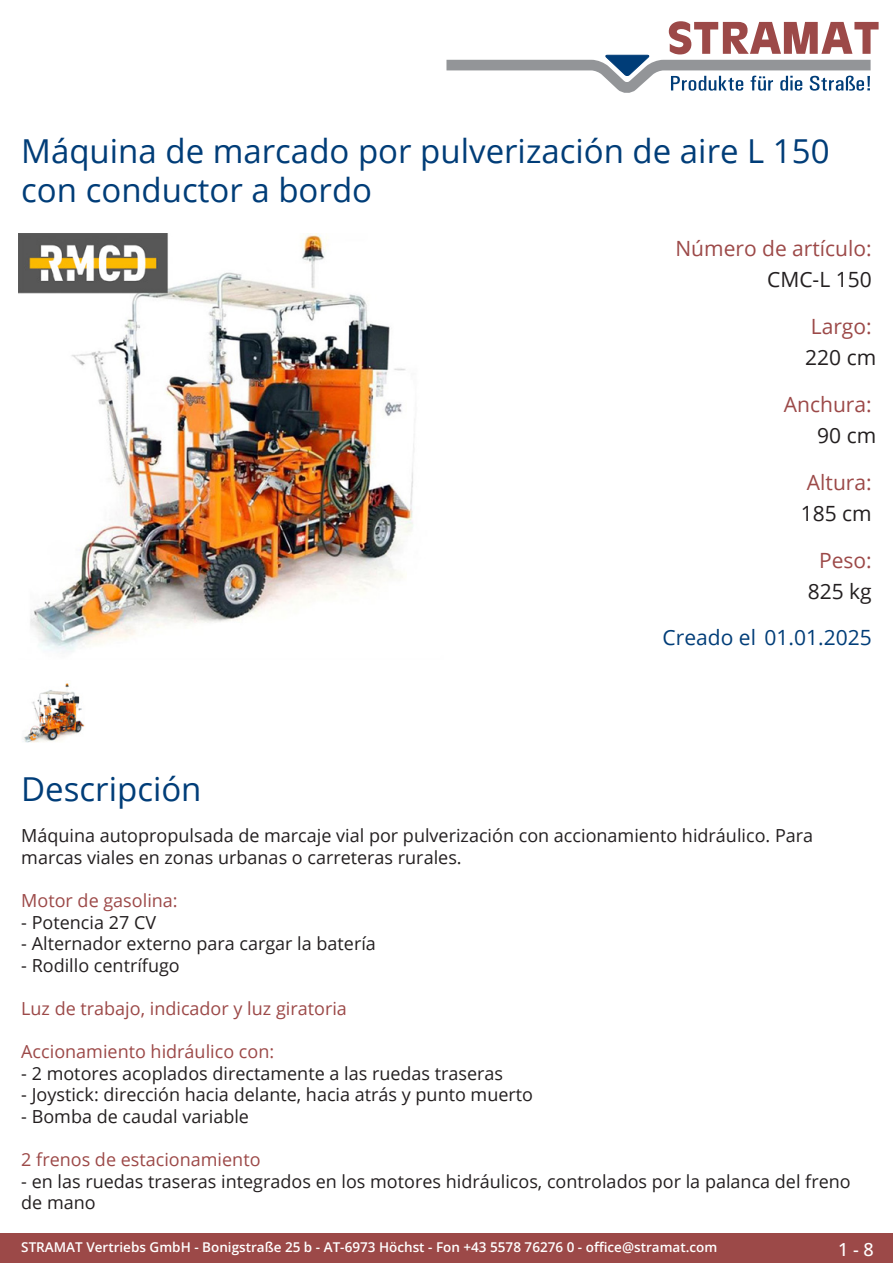
<style>
.page{position:relative;width:893px;height:1263px;background:#fff}
.page>*{position:absolute;margin:0;border:0;box-sizing:border-box;transform-origin:0 0}
.Produkttitel{font:33px/39.6px "Open Sans";color:#003d78}
.TechDaten_Überschrif{font:21px "Open Sans";color:#9c4948}
.TechDaten_Inhalt{font:21px "Open Sans";color:#231f20}
.Erstellungsdatum{font:21px "Open Sans";color:#003d78}
.Beschreibung_Text{font:18px/21.6px "Open Sans";color:#231f20}
.Beschreibung_Text-2{font:18px "Open Sans";color:#9c4948}
.t1{font:500 18px "Open Sans";color:#fff}
.t2{font:600 13.5px "Open Sans";color:#fff}
</style>
<div class="page">
<div style="left:0;top:1233px;width:893px;height:30px;background:#9c4948"></div>
<svg style="left:446px;top:21px;width:433px;height:72px"></svg>
<img style="left:18px;top:234px;width:397px;height:418px">
<img style="left:22px;top:683px;width:63px;height:60px">
<p class="Produkttitel" style="left:21px;top:130px;width:810px">Máquina de marcado por pulverización de aire L 150 con conductor a bordo</p>
<p class="TechDaten_Überschrif" style="left:675px;top:234px;width:198px">Número de artículo:</p>
<p class="TechDaten_Inhalt" style="left:767px;top:265px;width:106px">CMC-L 150</p>
<p class="TechDaten_Überschrif" style="left:811px;top:312px;width:62px">Largo:</p>
<p class="TechDaten_Inhalt" style="left:805px;top:343px;width:73px">220 cm</p>
<p class="TechDaten_Überschrif" style="left:784px;top:390px;width:89px">Anchura:</p>
<p class="TechDaten_Inhalt" style="left:817px;top:421px;width:61px">90 cm</p>
<p class="TechDaten_Überschrif" style="left:807px;top:468px;width:66px">Altura:</p>
<p class="TechDaten_Inhalt" style="left:801px;top:499px;width:73px">185 cm</p>
<p class="TechDaten_Überschrif" style="left:819px;top:546px;width:54px">Peso:</p>
<p class="TechDaten_Inhalt" style="left:808px;top:577px;width:66px">825 kg</p>
<p class="Erstellungsdatum" style="left:663px;top:623px;width:211px">Creado el 01.01.2025</p>
<p class="Produkttitel" style="left:21px;top:768px;width:182px">Descripción</p>
<p class="Beschreibung_Text" style="left:21px;top:824px;width:793px">Máquina autopropulsada de marcaje vial por pulverización con accionamiento hidráulico. Para marcas viales en zonas urbanas o carreteras rurales.</p>
<p class="Beschreibung_Text-2" style="left:21px;top:888px;width:158px">Motor de gasolina:</p>
<p class="Beschreibung_Text" style="left:21px;top:911px;width:136px">- Potencia 27 CV</p>
<p class="Beschreibung_Text" style="left:21px;top:932px;width:356px">- Alternador externo para cargar la batería</p>
<p class="Beschreibung_Text" style="left:21px;top:954px;width:160px">- Rodillo centrífugo</p>
<p class="Beschreibung_Text-2" style="left:21px;top:996px;width:327px">Luz de trabajo, indicador y luz giratoria</p>
<p class="Beschreibung_Text-2" style="left:21px;top:1039px;width:254px">Accionamiento hidráulico con:</p>
<p class="Beschreibung_Text" style="left:21px;top:1062px;width:483px">- 2 motores acoplados directamente a las ruedas traseras</p>
<p class="Beschreibung_Text" style="left:21px;top:1083px;width:513px">- Joystick: dirección hacia delante, hacia atrás y punto muerto</p>
<p class="Beschreibung_Text" style="left:21px;top:1105px;width:229px">- Bomba de caudal variable</p>
<p class="Beschreibung_Text-2" style="left:21px;top:1147px;width:241px">2 frenos de estacionamiento</p>
<p class="Beschreibung_Text" style="left:21px;top:1170px;width:831px">- en las ruedas traseras integrados en los motores hidráulicos, controlados por la palanca del freno de mano</p>
<p class="t2" style="left:21px;top:1238px;width:698px">STRAMAT Vertriebs GmbH - Bonigstraße 25 b - AT-6973 Höchst - Fon +43 5578 76276 0 - office@stramat.com</p>
<p class="t1" style="left:838px;top:1237px;width:37px">1 - 8</p>
</div>
